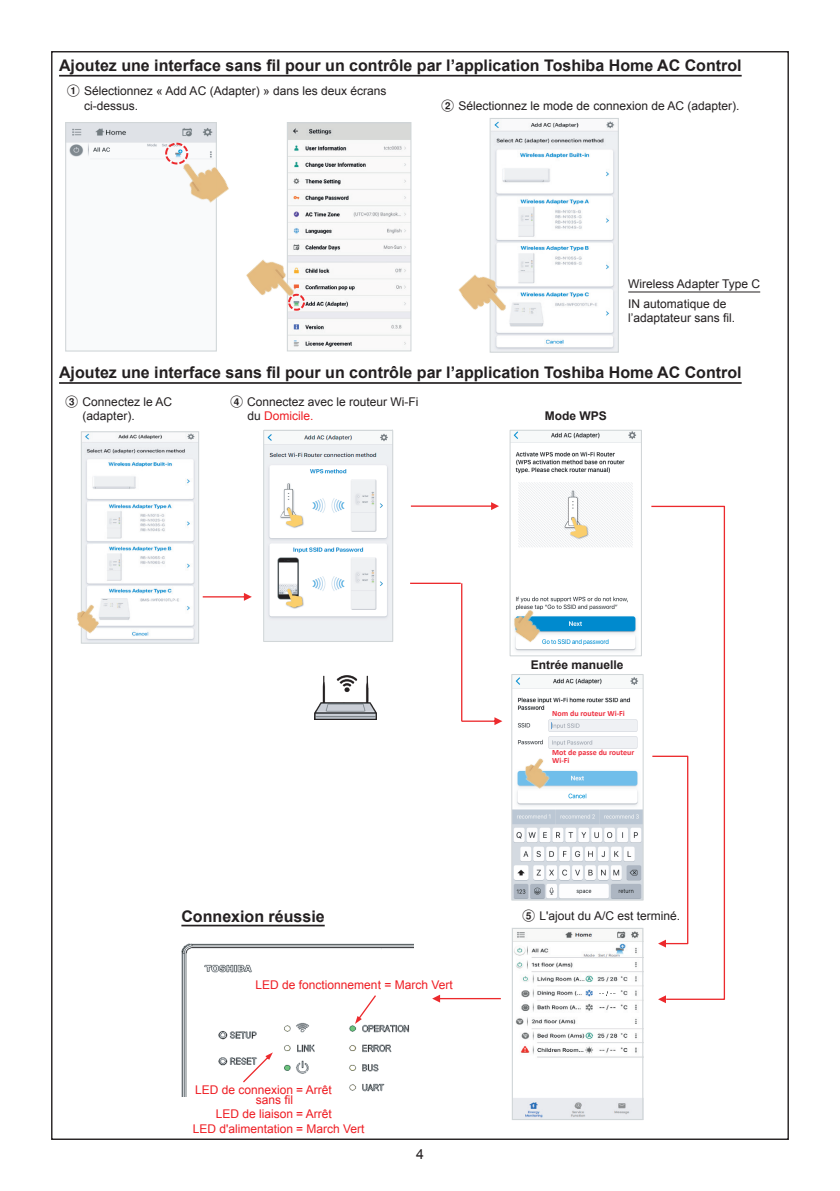
<style>
.page{position:relative;width:840px;height:1191px;background:#fff}
.page>*{position:absolute;margin:0;border:0;box-sizing:border-box;transform-origin:0 0}
.Caution{font:700 16px "Arial";color:#231f20}
.t1{font:14px "Arial";color:#231f20}
.Caution-2{font:12px/14.4px "Arial";color:#231f20}
.Caution-3{font:12px/10px "Arial";color:#ee1d23}
.Caution-4{font:700 12px "Arial";color:#231f20}
.Caution-5{font:700 8px/8px "Calibri";color:#ee2f3f}
.s1{font-family:"Circl Posi A"}
.s2{color:#ee1d23}
</style>
<div class="page">
<hr style="left:59px;top:75px;width:682px;height:2px;background:#231f20">
<hr style="left:59px;top:382px;width:682px;height:2px;background:#231f20">
<img style="left:67px;top:124px;width:148px;height:35px">
<div style="left:65px;top:122px;width:152px;height:229px;border:1px solid #d1d6d8"></div>
<img style="left:159px;top:136px;width:56px;height:61px">
<img style="left:196px;top:186px;width:33px;height:42px">
<img style="left:195px;top:136px;width:20px;height:1px">
<img style="left:215px;top:136px;width:13px;height:50px">
<img style="left:491px;top:120px;width:125px;height:231px">
<div style="left:489px;top:118px;width:129px;height:235px;border:1px solid #d1d6d8"></div>
<img style="left:527px;top:272px;width:1px;height:46px">
<img style="left:458px;top:248px;width:69px;height:91px">
<img style="left:289px;top:124px;width:120px;height:224px">
<div style="left:287px;top:122px;width:124px;height:229px;border:1px solid #d1d6d8"></div>
<img style="left:265px;top:232px;width:50px;height:92px">
<img style="left:246px;top:232px;width:27px;height:47px">
<img style="left:248px;top:279px;width:17px;height:16px">
<hr style="left:628px;top:291px;width:131px;height:1px;background:#231f20">
<img style="left:181px;top:943px;width:232px;height:153px">
<img style="left:265px;top:433px;width:126px;height:207px">
<div style="left:263px;top:430px;width:130px;height:212px;border:1px solid #d1d6d8"></div>
<img style="left:315px;top:675px;width:61px;height:44px">
<img style="left:511px;top:432px;width:128px;height:220px">
<div style="left:509px;top:430px;width:132px;height:226px;border:1px solid #d1d6d8"></div>
<svg style="left:461px;top:717px;width:41px;height:8px"></svg>
<img style="left:513px;top:677px;width:128px;height:221px">
<svg style="left:410px;top:502px;width:88px;height:8px"></svg>
<svg style="left:203px;top:593px;width:49px;height:8px"></svg>
<hr style="left:461px;top:583px;width:1px;height:138px;background:#ec2a2d">
<hr style="left:410px;top:582px;width:50px;height:2px;background:#ec2a2d">
<svg style="left:432px;top:994px;width:68px;height:8px"></svg>
<svg style="left:355px;top:995px;width:21px;height:29px"></svg>
<svg style="left:243px;top:1052px;width:30px;height:30px"></svg>
<svg style="left:651px;top:505px;width:74px;height:498px"></svg>
<img style="left:509px;top:596px;width:50px;height:31px">
<img style="left:509px;top:625px;width:29px;height:32px">
<img style="left:559px;top:606px;width:1px;height:31px">
<img style="left:538px;top:627px;width:21px;height:30px">
<img style="left:513px;top:745px;width:54px;height:57px">
<svg style="left:567px;top:754px;width:1px;height:29px"></svg>
<div style="left:511px;top:674px;width:132px;height:226px;border:1px solid #d1d6d8"></div>
<img style="left:83px;top:433px;width:114px;height:208px">
<div style="left:81px;top:431px;width:118px;height:212px;border:1px solid #d1d6d8"></div>
<img style="left:77px;top:593px;width:39px;height:51px">
<svg style="left:511px;top:928px;width:132px;height:192px"></svg>
<hr style="left:181px;top:924px;width:143px;height:2px;background:#231f20">
<p class="Caution" style="left:59px;top:55px;width:683px">Ajoutez une interface sans fil pour un contrôle par l’application Toshiba Home AC Control</p>
<p class="Caution-2" style="left:84px;top:84px;width:304px;text-indent:-17px"><span class="s1">1</span> Sélectionnez « Add AC (Adapter) » dans les deux écrans ci-dessus.</p>
<p class="Caution-2" style="left:441px;top:98px;width:299px"><span class="s1">2</span> Sélectionnez le mode de connexion de AC (adapter).</p>
<p class="Caution-2" style="left:628px;top:277px;width:133px">Wireless Adapter Type C</p>
<p class="Caution-2" style="left:628px;top:297px;width:108px">IN automatique de l’adaptateur sans fil.</p>
<p class="Caution" style="left:59px;top:362px;width:683px">Ajoutez une interface sans fil pour un contrôle par l’application Toshiba Home AC Control</p>
<p class="Caution-2" style="left:83px;top:394px;width:91px;text-indent:-17px"><span class="s1">3</span> Connectez le AC (adapter).</p>
<p class="Caution-2" style="left:247px;top:394px;width:172px;text-indent:-17px"><span class="s1">4</span> Connectez avec le routeur Wi-Fi du <span class="s2">Domicile.</span></p>
<p class="Caution-4" style="left:544px;top:408px;width:64px">Mode WPS</p>
<p class="Caution-4" style="left:530px;top:657px;width:94px">Entrée manuelle</p>
<p class="Caution" style="left:181px;top:905px;width:145px">Connexion réussie</p>
<p class="Caution-3" style="left:255px;top:980px;width:199px">LED de fonctionnement = March Vert</p>
<p class="Caution-3" style="left:256px;top:1084px;width:77px;text-indent:-61px">LED de connexion = Arrêt sans fil</p>
<p class="Caution-3" style="left:216px;top:1109px;width:117px">LED de liaison = Arrêt</p>
<p class="Caution-3" style="left:193px;top:1123px;width:173px">LED d'alimentation = March Vert</p>
<p class="t1" style="left:416px;top:1144px;width:9px">4</p>
<p class="Caution-5" style="left:552px;top:708px;width:74px">Nom du routeur Wi-Fi</p>
<p class="Caution-5" style="left:552px;top:748px;width:84px">Mot de passe du routeur<br>Wi-Fi</p>
<p class="Caution-2" style="left:522px;top:908px;width:159px"><span class="s1">5</span> L'ajout du A/C est terminé.</p>
</div>
